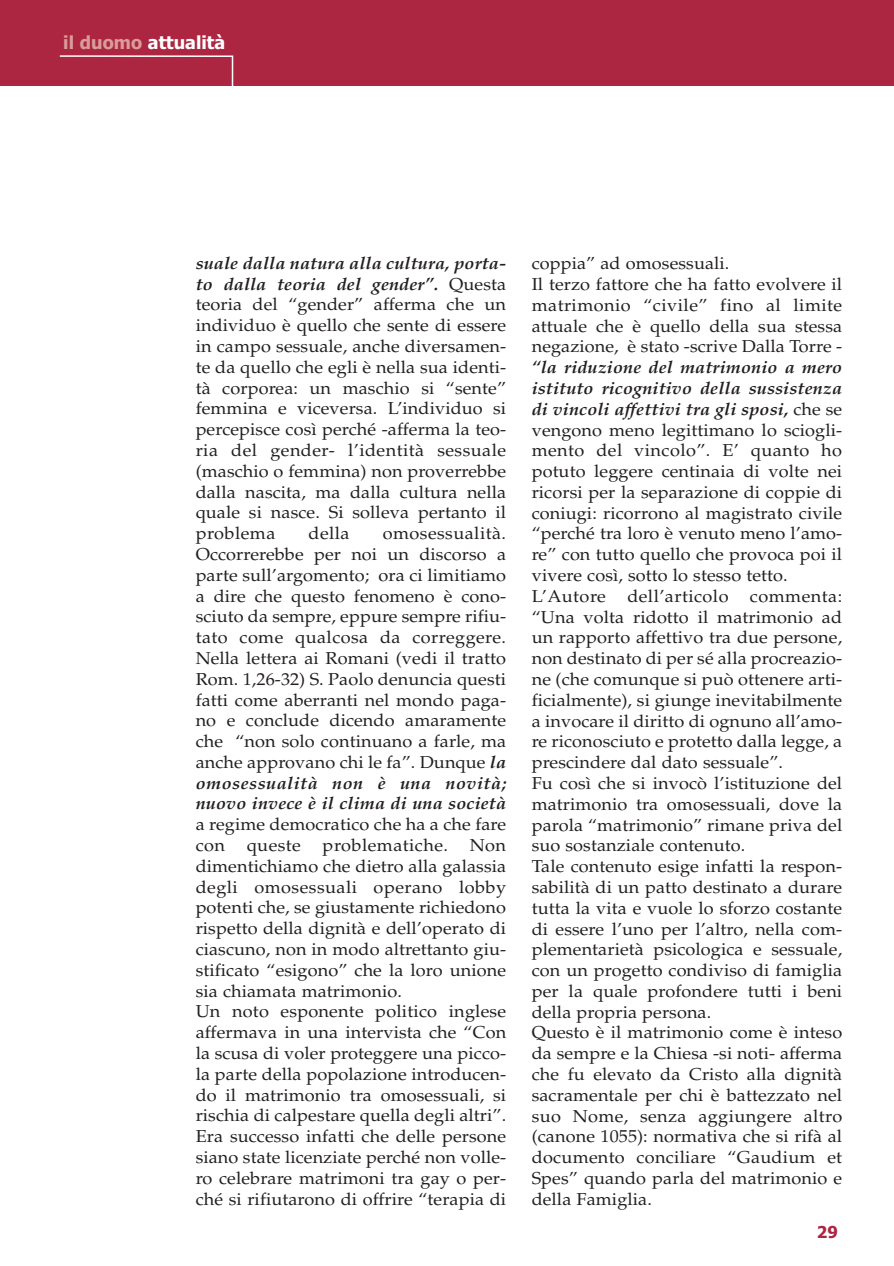
<style>
.page{position:relative;width:894px;height:1266px;background:#fff}
.page>*{position:absolute;margin:0;border:0;box-sizing:border-box;transform-origin:0 0}
.t1{font:700 18px "Tahoma";color:#fff}
.t2{font:17.25px/20.9px "Palatino";letter-spacing:.005em;color:#231f20;scale:1.05 1}
.t3{font:17.25px "Palatino";letter-spacing:.025em;color:#231f20;scale:1.05 1}
.t4{font:700 16.5px "Tahoma";color:#ac2641}
.s1{color:#d89d9b}
.s2{font-weight:700;font-style:italic}
</style>
<div class="page">
<div style="left:0;top:0;width:894px;height:85px;background:#ac2641"></div>
<svg style="left:58px;top:55px;width:176px;height:31px"></svg>
<p class="t1" style="left:63px;top:35px;width:163px"><span class="s1">il duomo</span> attualità</p>
<p class="t2" style="left:196px;top:254px;width:297px;text-align:justify"><span class="s2">suale dalla natura alla cultura, porta&shy;to dalla teoria del gender”.</span> Questa teoria del “gender” afferma che un individuo è quello che sente di essere in campo sessuale, anche diversamen&shy;te da quello che egli è nella sua identi&shy;tà corporea: un maschio si “sente” femmina e viceversa. L’individuo si percepisce così perché -afferma la teo&shy;ria del gender- l’identità sessuale (maschio o femmina) non proverrebbe dalla nascita, ma dalla cultura nella quale si nasce. Si solleva pertanto il problema</p>
<p class="t2" style="left:196px;top:525px;width:297px;text-align:justify;text-indent:187px">omosessualità.<br>Occorrerebbe per noi un discorso a parte sull’argomento; ora ci limitiamo a dire che questo fenomeno è cono&shy;sciuto da sempre, eppure sempre rifiu&shy;tato come qualcosa da correggere.<br>Nella lettera ai Romani (vedi il tratto Rom. 1,26-32) S. Paolo denuncia questi fatti come aberranti nel mondo paga&shy;no e conclude dicendo amaramente che “non solo continuano a farle, ma anche approvano chi le fa”. Dunque <span class="s2">la omosessualità non è una novità; nuovo invece è il clima di una società</span></p>
<p class="t2" style="left:196px;top:816px;width:297px">a regime democratico che ha a che fare con</p>
<p class="t2" style="left:308px;top:525px;width:41px">della</p>
<p class="t2" style="left:247px;top:836px;width:53px">queste</p>
<p class="t3" style="left:323px;top:838px;width:121px">problematiche.</p>
<p class="t2" style="left:196px;top:836px;width:297px;text-indent:274px">Non dimentichiamo che dietro alla galassia degli omosessuali operano lobby potenti che, se giustamente richiedono rispetto della dignità e dell’operato di ciascuno, non in modo altrettanto giu&shy;stificato “esigono” che la loro unione sia chiamata matrimonio.<br>Un noto esponente politico inglese affermava in una intervista che “Con la scusa di voler proteggere una picco&shy;la parte della popolazione introducen&shy;do il matrimonio tra omosessuali, si rischia di calpestare quella degli altri”.<br>Era successo infatti che delle persone siano state licenziate perché non volle&shy;ro celebrare matrimoni tra gay o per&shy;ché si rifiutarono di offrire “terapia di</p>
<p class="t2" style="left:532px;top:255px;width:297px">coppia” ad omosessuali.<br>Il terzo fattore che ha fatto evolvere il matrimonio “civile” fino al limite attuale che è quello della sua stessa negazione, è stato -scrive Dalla Torre -</p>
<p class="t2" style="left:532px;top:359px;width:297px"><span class="s2">“la riduzione del matrimonio a mero istituto ricognitivo della sussistenza di vincoli affettivi tra gli sposi,</span> che se vengono meno legittimano lo sciogli&shy;mento del vincolo”. E’ quanto ho potuto leggere centinaia di volte nei ricorsi per la separazione di coppie di coniugi: ricorrono al magistrato civile “perché tra loro è venuto meno l’amo&shy;re” con tutto quello che provoca poi il vivere così, sotto lo stesso tetto.<br>L’Autore dell’articolo commenta: “Una volta ridotto il matrimonio ad un rapporto affettivo tra due persone, non destinato di per sé alla procreazio&shy;ne (che comunque si può ottenere arti&shy;ficialmente), si giunge inevitabilmente a invocare il diritto di ognuno all’amo&shy;re riconosciuto e protetto dalla legge, a prescindere dal dato sessuale”.<br>Fu così che si invocò l’istituzione del matrimonio tra omosessuali, dove la parola “matrimonio” rimane priva del suo sostanziale contenuto.<br>Tale contenuto esige infatti la respon&shy;sabilità di un patto destinato a durare tutta la vita e vuole lo sforzo costante di essere l’uno per l’altro, nella com&shy;plementarietà psicologica e sessuale, con un progetto condiviso di famiglia per la quale profondere tutti i beni della propria persona.<br>Questo è il matrimonio come è inteso da sempre e la Chiesa -si noti- afferma che fu elevato da Cristo alla dignità sacramentale per chi è battezzato nel suo Nome, senza aggiungere altro (canone 1055): normativa che si rifà al documento conciliare “Gaudium et Spes” quando parla del matrimonio e della Famiglia.</p>
<p class="t4" style="left:817px;top:1225px;width:23px">29</p>
</div>
